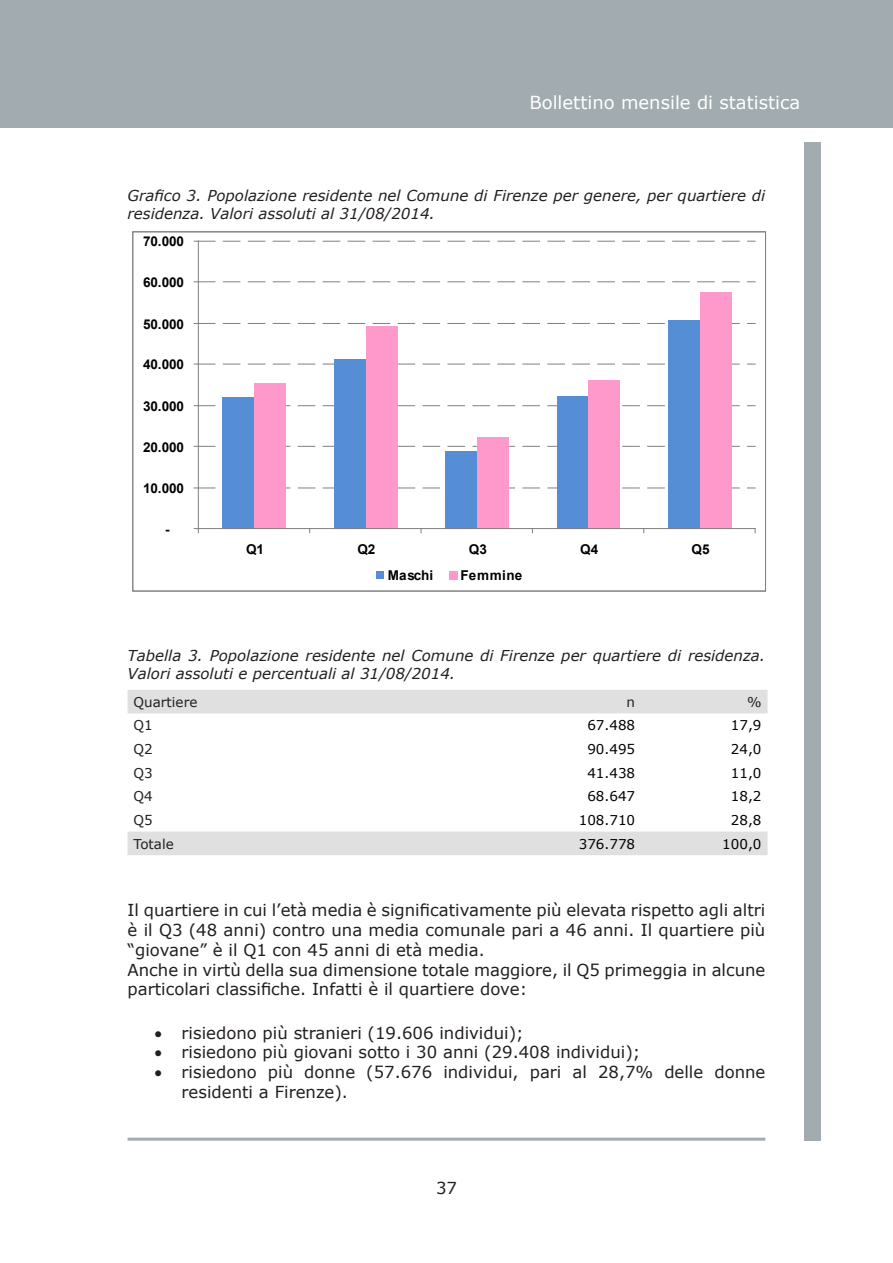
<style>
.page{position:relative;width:893px;height:1263px;background:#fff}
.page>*{position:absolute;margin:0;border:0;box-sizing:border-box;transform-origin:0 0}
.t1{font:18px "Verdana";color:#fff}
.Testo_bollettino{font:16.5px/19.8px "Verdana";color:#231f20}
.Didascalia_tabelle_e{font:italic 15px/18px "Verdana";color:#231f20}
.Testo_in_tabelle{font:13.5px "Verdana";color:#000}
.t2{font:700 13.5px "Arial";letter-spacing:-.02em;color:#000}
.Testo_in_tabelle-2{font:13.5px "Verdana";color:#231f20}
.t3{font:700 13.5px "Arial";letter-spacing:.03em;color:#000}
</style>
<div class="page">
<div style="left:0;top:0;width:893px;height:128px;background:#a1abb0"></div>
<hr style="left:128px;top:1138px;width:637px;height:3px;background:#445761">
<div style="left:804px;top:142px;width:17px;height:999px;background:#a1abb0"></div>
<div style="left:223px;top:397px;width:32px;height:132px;background:#558ed5"></div>
<div style="left:334px;top:359px;width:32px;height:170px;background:#558ed5"></div>
<div style="left:445px;top:451px;width:33px;height:78px;background:#558ed5"></div>
<div style="left:557px;top:396px;width:32px;height:133px;background:#558ed5"></div>
<div style="left:668px;top:320px;width:32px;height:209px;background:#558ed5"></div>
<div style="left:255px;top:383px;width:31px;height:146px;background:#f9c"></div>
<div style="left:366px;top:327px;width:31px;height:202px;background:#f9c"></div>
<div style="left:477px;top:437px;width:31px;height:92px;background:#f9c"></div>
<div style="left:589px;top:380px;width:31px;height:149px;background:#f9c"></div>
<div style="left:700px;top:292px;width:31px;height:237px;background:#f9c"></div>
<hr style="left:198px;top:241px;width:1px;height:288px;background:#808080">
<svg style="left:194px;top:488px;width:561px;height:1px"></svg>
<svg style="left:194px;top:446px;width:561px;height:1px"></svg>
<svg style="left:194px;top:405px;width:561px;height:1px"></svg>
<svg style="left:194px;top:364px;width:561px;height:1px"></svg>
<svg style="left:194px;top:323px;width:561px;height:1px"></svg>
<svg style="left:194px;top:282px;width:561px;height:1px"></svg>
<svg style="left:194px;top:241px;width:561px;height:1px"></svg>
<hr style="left:198px;top:528px;width:557px;height:1px;background:#808080">
<svg style="left:194px;top:528px;width:5px;height:5px"></svg>
<div style="left:377px;top:572px;width:7px;height:7px;background:#558ed5"></div>
<div style="left:449px;top:571px;width:8px;height:9px;background:#f9c"></div>
<svg style="left:128px;top:690px;width:639px;height:165px"></svg>
<p class="t1" style="left:529px;top:90px;width:272px">Bollettino mensile di statistica</p>
<p class="Didascalia_tabelle_e" style="left:128px;top:186px;width:639px">Grafico 3. Popolazione residente nel Comune di Firenze per genere, per quartiere di residenza. Valori assoluti al 31/08/2014.</p>
<p class="t2" style="left:143px;top:233px;width:42px">70.000</p>
<p class="t2" style="left:143px;top:273px;width:42px">60.000</p>
<p class="t2" style="left:143px;top:315px;width:42px">50.000</p>
<p class="t2" style="left:143px;top:355px;width:42px">40.000</p>
<p class="t2" style="left:143px;top:397px;width:42px">30.000</p>
<p class="t2" style="left:143px;top:438px;width:42px">20.000</p>
<p class="t2" style="left:143px;top:479px;width:42px">10.000</p>
<p class="t2" style="left:165px;top:520px;width:6px">-</p>
<p class="t2" style="left:246px;top:540px;width:19px">Q1</p>
<p class="t2" style="left:358px;top:540px;width:19px">Q2</p>
<p class="t2" style="left:469px;top:540px;width:19px">Q3</p>
<p class="t2" style="left:580px;top:540px;width:19px">Q4</p>
<p class="t2" style="left:692px;top:540px;width:19px">Q5</p>
<p class="t2" style="left:388px;top:566px;width:47px">Maschi</p>
<p class="t3" style="left:461px;top:566px;width:63px">Femmine</p>
<p class="Didascalia_tabelle_e" style="left:128px;top:646px;width:639px">Tabella 3. Popolazione residente nel Comune di Firenze per quartiere di residenza.<br>Valori assoluti e percentuali al 31/08/2014.</p>
<p class="Testo_in_tabelle-2" style="left:134px;top:692px;width:65px">Quartiere</p>
<p class="Testo_in_tabelle-2" style="left:627px;top:692px;width:10px">n</p>
<p class="Testo_in_tabelle-2" style="left:747px;top:692px;width:16px">%</p>
<p class="Testo_in_tabelle-2" style="left:134px;top:716px;width:21px">Q1</p>
<p class="Testo_in_tabelle" style="left:587px;top:716px;width:49px">67.488</p>
<p class="Testo_in_tabelle" style="left:731px;top:716px;width:32px">17,9</p>
<p class="Testo_in_tabelle-2" style="left:134px;top:740px;width:21px">Q2</p>
<p class="Testo_in_tabelle" style="left:587px;top:740px;width:49px">90.495</p>
<p class="Testo_in_tabelle" style="left:731px;top:740px;width:32px">24,0</p>
<p class="Testo_in_tabelle-2" style="left:134px;top:763px;width:21px">Q3</p>
<p class="Testo_in_tabelle" style="left:587px;top:763px;width:49px">41.438</p>
<p class="Testo_in_tabelle" style="left:731px;top:763px;width:32px">11,0</p>
<p class="Testo_in_tabelle-2" style="left:134px;top:787px;width:21px">Q4</p>
<p class="Testo_in_tabelle" style="left:587px;top:787px;width:49px">68.647</p>
<p class="Testo_in_tabelle" style="left:731px;top:787px;width:32px">18,2</p>
<p class="Testo_in_tabelle-2" style="left:134px;top:811px;width:21px">Q5</p>
<p class="Testo_in_tabelle" style="left:579px;top:811px;width:58px">108.710</p>
<p class="Testo_in_tabelle" style="left:731px;top:811px;width:32px">28,8</p>
<p class="Testo_in_tabelle-2" style="left:134px;top:834px;width:42px">Totale</p>
<p class="Testo_in_tabelle" style="left:579px;top:834px;width:58px">376.778</p>
<p class="Testo_in_tabelle" style="left:722px;top:834px;width:41px">100,0</p>
<p class="Testo_bollettino" style="left:128px;top:900px;width:639px;text-align:justify">Il quartiere in cui l’età media è significativamente più elevata rispetto agli altri è il Q3 (48 anni) contro una media comunale pari a 46 anni. Il quartiere più “giovane” è il Q1 con 45 anni di età media.</p>
<p class="Testo_bollettino" style="left:128px;top:959px;width:639px">Anche in virtù della sua dimensione totale maggiore, il Q5 primeggia in alcune particolari classifiche. Infatti è il quartiere dove:</p>
<p class="Testo_bollettino" style="left:155px;top:1022px;width:371px">• risiedono più stranieri (19.606 individui);</p>
<p class="Testo_bollettino" style="left:155px;top:1042px;width:487px">• risiedono più giovani sotto i 30 anni (29.408 individui);</p>
<p class="Testo_bollettino" style="left:182px;top:1062px;width:585px;text-indent:-27px">• risiedono più donne (57.676 individui, pari al 28,7% delle donne residenti a Firenze).</p>
<p class="Testo_bollettino" style="left:436px;top:1177px;width:22px">37</p>
</div>
